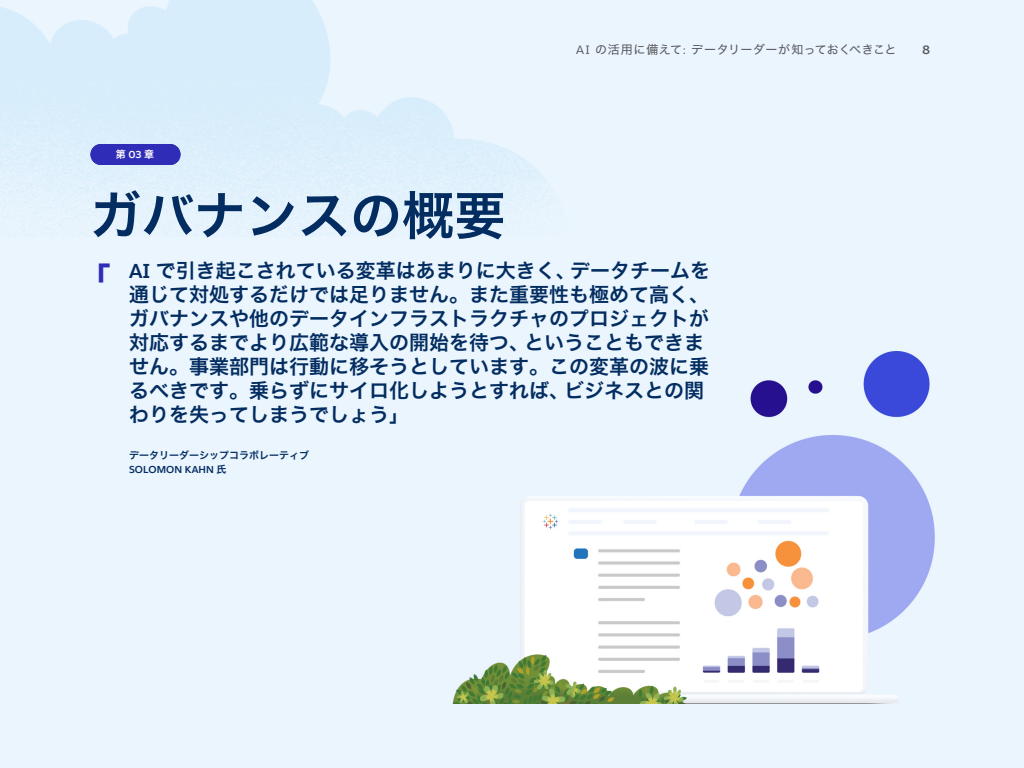
<style>
.page{position:relative;width:1024px;height:768px;background:#eaf5fe}
.page>*{position:absolute;margin:0;border:0;box-sizing:border-box;transform-origin:0 0}
.t1{font:52px "Hira Kaku Std W6";color:#032d60}
.t2{font:36px "Hira Kaku Std W6";color:#2f2cb7}
.t3{font:20px/24px "Hira Kaku Std W6";color:#032d60}
.t4{font:12px "Hira Kaku Std W4";letter-spacing:.04em;color:#59575c}
.t5{font:700 12px "Salesforce Sans";color:#59575c}
.t6{font:10px "Hira Kaku Std W6";color:#032d60}
.t7{font:700 10px "Salesforce Sans";letter-spacing:.01em;color:#032d60}
.t8{font:10px "Hira Kaku Std W6";color:#fff}
.s1{font-family:"Salesforce Sans";font-weight:700}
.s2{font-family:"Salesforce Sans"}
.s3{font-family:"Hira Kaku Std W6";font-weight:400}
</style>
<div class="page">
<img style="left:0;top:0;width:553px;height:237px">
<img style="left:452px;top:352px;width:483px;height:352px">
<div style="left:90px;top:144px;width:90px;height:21px;background:#2f2cb7;border-radius:11px"></div>
<p class="t8" style="left:116px;top:146px;width:40px">第 <span class="s1">03</span> 章</p>
<p class="t4" style="left:576px;top:40px;width:322px"><span class="s2">AI</span> の活用に備えて<span class="s2">:</span> データリーダーが知っておくべきこと</p>
<p class="t5" style="left:922px;top:42px;width:10px">8</p>
<p class="t1" style="left:90px;top:175px;width:417px">ガバナンスの概要</p>
<p class="t3" style="left:129px;top:259px;width:582px"><span class="s1">AI</span> で引き起こされている変革はあまりに大きく、データチームを通じて対処するだけでは足りません。また重要性も極めて高く、ガバナンスや他のデータインフラストラクチャのプロジェクトが対応するまでより広範な導入の開始を待つ、ということもできません。事業部門は行動に移そうとしています。この変革の波に乗るべきです。乗らずにサイロ化しようとすれば、ビジネスとの関わりを失ってしまうでしょう」</p>
<p class="t6" style="left:129px;top:448px;width:182px">データリーダーシップコラボレーティブ</p>
<p class="t7" style="left:129px;top:463px;width:99px">SOLOMON KAHN <span class="s3">氏</span></p>
<p class="t2" style="left:75px;top:253px;width:37px">「</p>
</div>
